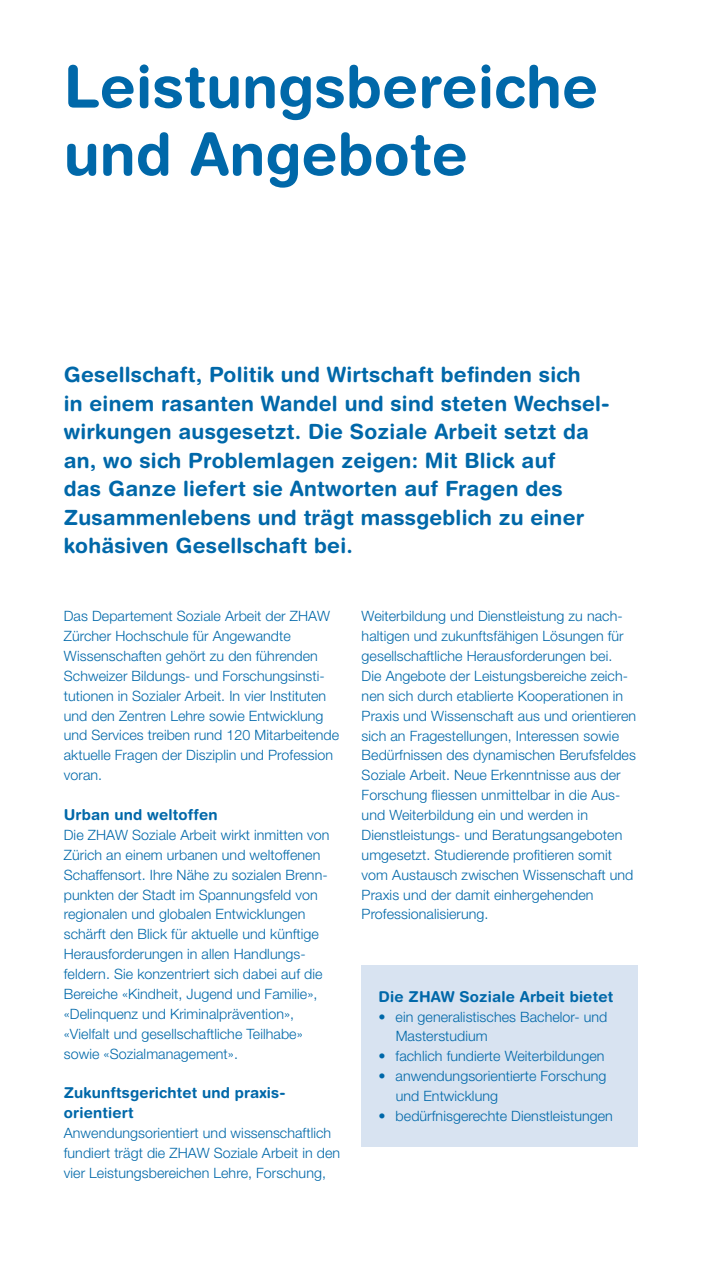
<style>
.page{position:relative;width:702px;height:1263px;background:#fff}
.page>*{position:absolute;margin:0;border:0;box-sizing:border-box;transform-origin:0 0}
.t1{font:700 58.5px/67.5px "Helvetica Rounded LT Std";letter-spacing:.005em;color:#0068a9}
.t2{font:700 21px/28.5px "Helvetica Rounded LT Std";letter-spacing:.01em;color:#0068a9}
.t3{font:700 15px/19.8px "Helvetica Rounded LT Std";letter-spacing:.01em;color:#0068a9}
.t4{font:300 14.25px/20px "Helvetica Neue LT Pro";letter-spacing:.005em;color:#0068a9}
</style>
<div class="page">
<div style="left:361px;top:965px;width:277px;height:181px;background:#d8e3f1"></div>
<h1 class="t1" style="left:64px;top:52px;width:535px">Leistungsbereiche und Angebote</h1>
<p class="t2" style="left:64px;top:360px;width:547px">Gesellschaft, Politik und Wirtschaft befinden sich<br>in einem rasanten Wandel und sind steten Wechsel&shy;wirkungen ausgesetzt. Die Soziale Arbeit setzt da an, wo sich Problemlagen zeigen: Mit Blick auf<br>das Ganze liefert sie Antworten auf Fragen des Zusammenlebens und trägt massgeblich zu einer kohäsiven Gesellschaft bei.</p>
<p class="t4" style="left:64px;top:606px;width:277px">Das Departement Soziale Arbeit der ZHAW Zürcher Hochschule für Angewandte Wissenschaften gehört zu den führenden Schweizer Bildungs- und Forschungsinsti&shy;tutionen in Sozialer Arbeit. In vier Instituten und den Zentren Lehre sowie Entwicklung und Services treiben rund 120 Mitarbeitende aktuelle Fragen der Disziplin und Profession voran.</p>
<p class="t3" style="left:64px;top:804px;width:155px">Urban und weltoffen</p>
<p class="t4" style="left:64px;top:824px;width:267px">Die ZHAW Soziale Arbeit wirkt inmitten von Zürich an einem urbanen und weltoffenen Schaffensort. Ihre Nähe zu sozialen Brenn&shy;punkten der Stadt im Spannungsfeld von regionalen und globalen Entwicklungen schärft den Blick für aktuelle und künftige Herausforderungen in allen Handlungs&shy;feldern. Sie konzentriert sich dabei auf die Bereiche «Kindheit, Jugend und Familie», «Delinquenz und Kriminalprävention», «Vielfalt und gesellschaftliche Teilhabe» sowie «Sozialmanagement».</p>
<p class="t3" style="left:64px;top:1083px;width:223px">Zukunftsgerichtet und praxis&shy;orientiert</p>
<p class="t4" style="left:64px;top:1123px;width:278px">Anwendungsorientiert und wissenschaftlich fundiert trägt die ZHAW Soziale Arbeit in den vier Leistungsbereichen Lehre, Forschung,</p>
<p class="t4" style="left:361px;top:606px;width:276px">Weiterbildung und Dienstleistung zu nach&shy;haltigen und zukunftsfähigen Lösungen für gesellschaftliche Herausforderungen bei.<br>Die Angebote der Leistungsbereiche zeich&shy;nen sich durch etablierte Kooperationen in Praxis und Wissenschaft aus und orientieren sich an Fragestellungen, Interessen sowie Bedürfnissen des dynamischen Berufsfeldes Soziale Arbeit. Neue Erkenntnisse aus der Forschung fliessen unmittelbar in die Aus&shy;und Weiterbildung ein und werden in Dienstleistungs- und Beratungsangeboten umgesetzt. Studierende profitieren somit vom Austausch zwischen Wissenschaft und Praxis und der damit einhergehenden Professionalisierung.</p>
<p class="t3" style="left:378px;top:986px;width:236px">Die ZHAW Soziale Arbeit bietet</p>
<p class="t4" style="left:395px;top:1006px;width:213px;text-indent:-17px">• ein generalistisches Bachelor- und<br>Masterstudium</p>
<p class="t4" style="left:378px;top:1046px;width:227px">• fachlich fundierte Weiterbildungen</p>
<p class="t4" style="left:395px;top:1066px;width:212px;text-indent:-17px">• anwendungsorientierte Forschung und Entwicklung</p>
<p class="t4" style="left:378px;top:1105px;width:236px">• bedürfnisgerechte Dienstleistungen</p>
</div>
